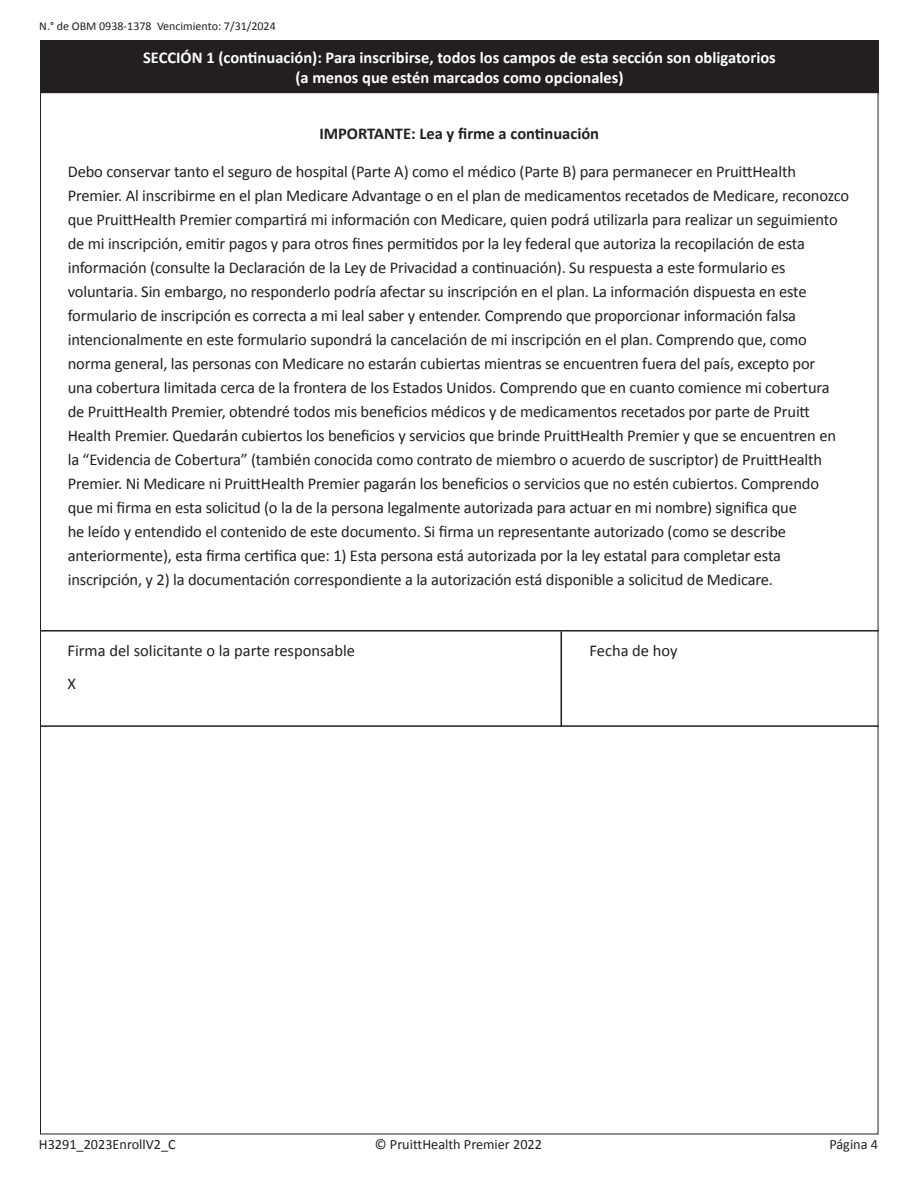
<style>
.page{position:relative;width:918px;height:1188px;background:#fff}
.page>*{position:absolute;margin:0;border:0;box-sizing:border-box;transform-origin:0 0}
.Body_Copy_9_11_5{font:16.5px/24px "Calibri";letter-spacing:-.01em;color:#231f20}
.t1{font:700 16.5px/19.8px "Calibri";color:#fff;text-align:center}
.t2{font:700 16.5px "Calibri";color:#231f20}
.t3{font:14.25px "Calibri";color:#231f20}
.t4{font:12px "Calibri";color:#231f20}
</style>
<div class="page">
<div style="left:41px;top:40px;width:837px;height:53px;background:#231f20"></div>
<hr style="left:40px;top:630px;width:839px;height:2px;background:#231f20">
<hr style="left:40px;top:725px;width:839px;height:2px;background:#231f20">
<hr style="left:561px;top:632px;width:1px;height:95px;background:#231f20">
<p class="t4" style="left:39px;top:19px;width:238px">N.° de OBM 0938-1378 Vencimiento: 7/31/2024</p>
<p class="t1" style="left:143px;top:47px;width:634px">SECCIÓN 1 (continuación): Para inscribirse, todos los campos de esta sección son obligatorios (a menos que estén marcados como opcionales)</p>
<p class="t2" style="left:319px;top:122px;width:281px">IMPORTANTE: Lea y firme a continuación</p>
<p class="Body_Copy_9_11_5" style="left:68px;top:159px;width:783px">Debo conservar tanto el seguro de hospital (Parte A) como el médico (Parte B) para permanecer en PruittHealth Premier. Al inscribirme en el plan Medicare Advantage o en el plan de medicamentos recetados de Medicare, reconozco que PruittHealth Premier compartirá mi información con Medicare, quien podrá utilizarla para realizar un seguimiento de mi inscripción, emitir pagos y para otros fines permitidos por la ley federal que autoriza la recopilación de esta información (consulte la Declaración de la Ley de Privacidad a continuación). Su respuesta a este formulario es voluntaria. Sin embargo, no responderlo podría afectar su inscripción en el plan. La información dispuesta en este formulario de inscripción es correcta a mi leal saber y entender. Comprendo que proporcionar información falsa intencionalmente en este formulario supondrá la cancelación de mi inscripción en el plan. Comprendo que, como norma general, las personas con Medicare no estarán cubiertas mientras se encuentren fuera del país, excepto por<br>una cobertura limitada cerca de la frontera de los Estados Unidos. Comprendo que en cuanto comience mi cobertura de PruittHealth Premier, obtendré todos mis beneficios médicos y de medicamentos recetados por parte de Pruitt Health Premier. Quedarán cubiertos los beneficios y servicios que brinde PruittHealth Premier y que se encuentren en la “Evidencia de Cobertura” (también conocida como contrato de miembro o acuerdo de suscriptor) de PruittHealth Premier. Ni Medicare ni PruittHealth Premier pagarán los beneficios o servicios que no estén cubiertos. Comprendo<br>que mi firma en esta solicitud (o la de la persona legalmente autorizada para actuar en mi nombre) significa que<br>he leído y entendido el contenido de este documento. Si firma un representante autorizado (como se describe anteriormente), esta firma certifica que: 1) Esta persona está autorizada por la ley estatal para completar esta inscripción, y 2) la documentación correspondiente a la autorización está disponible a solicitud de Medicare.</p>
<p class="Body_Copy_9_11_5" style="left:68px;top:638px;width:289px">Firma del solicitante o la parte responsable</p>
<p class="Body_Copy_9_11_5" style="left:589px;top:638px;width:90px">Fecha de hoy</p>
<p class="Body_Copy_9_11_5" style="left:68px;top:671px;width:10px">X</p>
<p class="t3" style="left:39px;top:1135px;width:138px">H3291_2023EnrollV2_C</p>
<p class="t3" style="left:375px;top:1135px;width:169px">© PruittHealth Premier 2022</p>
<p class="t3" style="left:829px;top:1135px;width:50px">Página 4</p>
</div>
